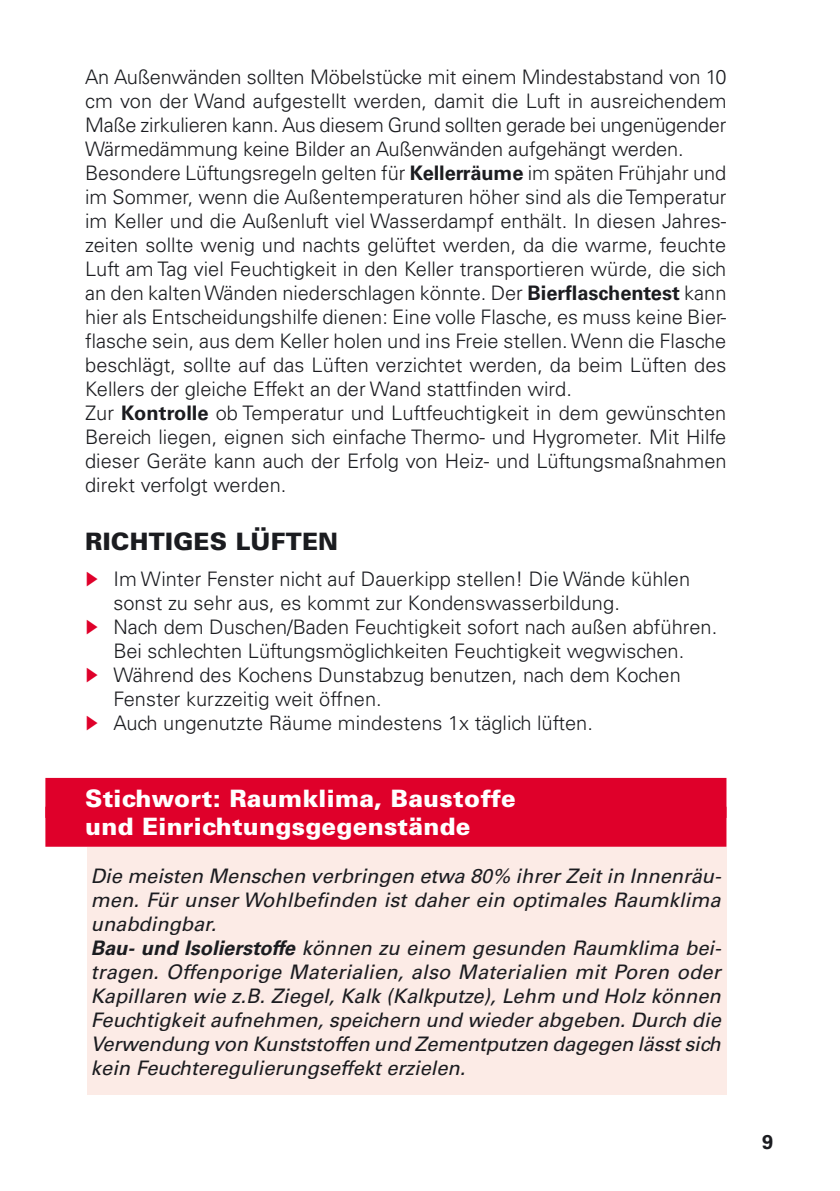
<style>
.page{position:relative;width:840px;height:1191px;background:#fff}
.page>*{position:absolute;margin:0;border:0;box-sizing:border-box;transform-origin:0 0}
.t1{font:900 24px/28.8px "Univers LT";letter-spacing:.01em;color:#fff}
.t2{font:900 24px "Univers LT";letter-spacing:.01em;color:#1b1c20}
.t3{font:300 20px/24px "Univers LT";color:#1b1c20}
.t4{font:italic 20px/24px "Univers LT";color:#1b1c20}
.s1{font-weight:700}
.s2{font-family:"Zapf Essentials LT Markers";font-weight:400;color:#df002a}
</style>
<div class="page">
<div style="left:86px;top:847px;width:640px;height:247px;background:#fcebe6"></div>
<div style="left:45px;top:778px;width:681px;height:40px;background:#df002a"></div>
<div style="left:45px;top:806px;width:681px;height:40px;background:#df002a"></div>
<p class="t3" style="left:85px;top:65px;width:642px">An Außenwänden sollten Möbelstücke mit einem Mindestabstand von 10 cm von der Wand aufgestellt werden, damit die Luft in ausreichendem Maße zirkulieren kann. Aus diesem Grund sollten gerade bei ungenügender Wärmedämmung keine Bilder an Außenwänden aufgehängt werden.<br>Besondere Lüftungsregeln gelten für <span class="s1">Kellerräume</span> im späten Frühjahr und im Sommer, wenn die Außentemperaturen höher sind als die Temperatur im Keller und die Außenluft viel Wasserdampf enthält. In diesen Jahres&shy;zeiten sollte wenig und nachts gelüftet werden, da die warme, feuchte Luft am Tag viel Feuchtigkeit in den Keller transportieren würde, die sich an den kalten Wänden niederschlagen könnte. Der <span class="s1">Bierflaschentest</span> kann hier als Entscheidungshilfe dienen: Eine volle Flasche, es muss keine Bier&shy;flasche sein, aus dem Keller holen und ins Freie stellen. Wenn die Flasche beschlägt, sollte auf das Lüften verzichtet werden, da beim Lüften des Kellers der gleiche Effekt an der Wand stattfinden wird.<br>Zur <span class="s1">Kontrolle</span> ob Temperatur und Luftfeuchtigkeit in dem gewünschten Bereich liegen, eignen sich einfache Thermo- und Hygrometer. Mit Hilfe dieser Geräte kann auch der Erfolg von Heiz- und Lüftungsmaßnahmen direkt verfolgt werden.</p>
<p class="t2" style="left:85px;top:526px;width:254px">RICHTIGES LÜFTEN</p>
<p class="t3" style="left:85px;top:566px;width:606px"><span class="s2">0</span> Im Winter Fenster nicht auf Dauerkipp stellen! Die Wände kühlen</p>
<p class="t3" style="left:113px;top:590px;width:508px">sonst zu sehr aus, es kommt zur Kondenswasserbildung.</p>
<p class="t3" style="left:85px;top:614px;width:633px"><span class="s2">0</span> Nach dem Duschen/Baden Feuchtigkeit sofort nach außen abführen.</p>
<p class="t3" style="left:113px;top:638px;width:572px">Bei schlechten Lüftungsmöglichkeiten Feuchtigkeit wegwischen.</p>
<p class="t3" style="left:85px;top:662px;width:597px"><span class="s2">0</span> Während des Kochens Dunstabzug benutzen, nach dem Kochen</p>
<p class="t3" style="left:113px;top:686px;width:269px">Fenster kurzzeitig weit öffnen.</p>
<p class="t3" style="left:85px;top:710px;width:509px"><span class="s2">0</span> Auch ungenutzte Räume mindestens 1x täglich lüften.</p>
<p class="t1" style="left:85px;top:783px;width:432px">Stichwort: Raumklima, Baustoffe und Einrichtungsgegenstände</p>
<p class="t4" style="left:91px;top:864px;width:631px">Die meisten Menschen verbringen etwa 80% ihrer Zeit in Innenräu&shy;men. Für unser Wohlbefinden ist daher ein optimales Raumklima unabdingbar.<br><span class="s1">Bau- und Isolierstoffe</span> können zu einem gesunden Raumklima bei&shy;tragen. Offenporige Materialien, also Materialien mit Poren oder Kapillaren wie z.B. Ziegel, Kalk (Kalkputze), Lehm und Holz können Feuchtigkeit aufnehmen, speichern und wieder abgeben. Durch die Verwendung von Kunststoffen und Zementputzen dagegen lässt sich kein Feuchteregulierungseffekt erzielen.</p>
</div>
